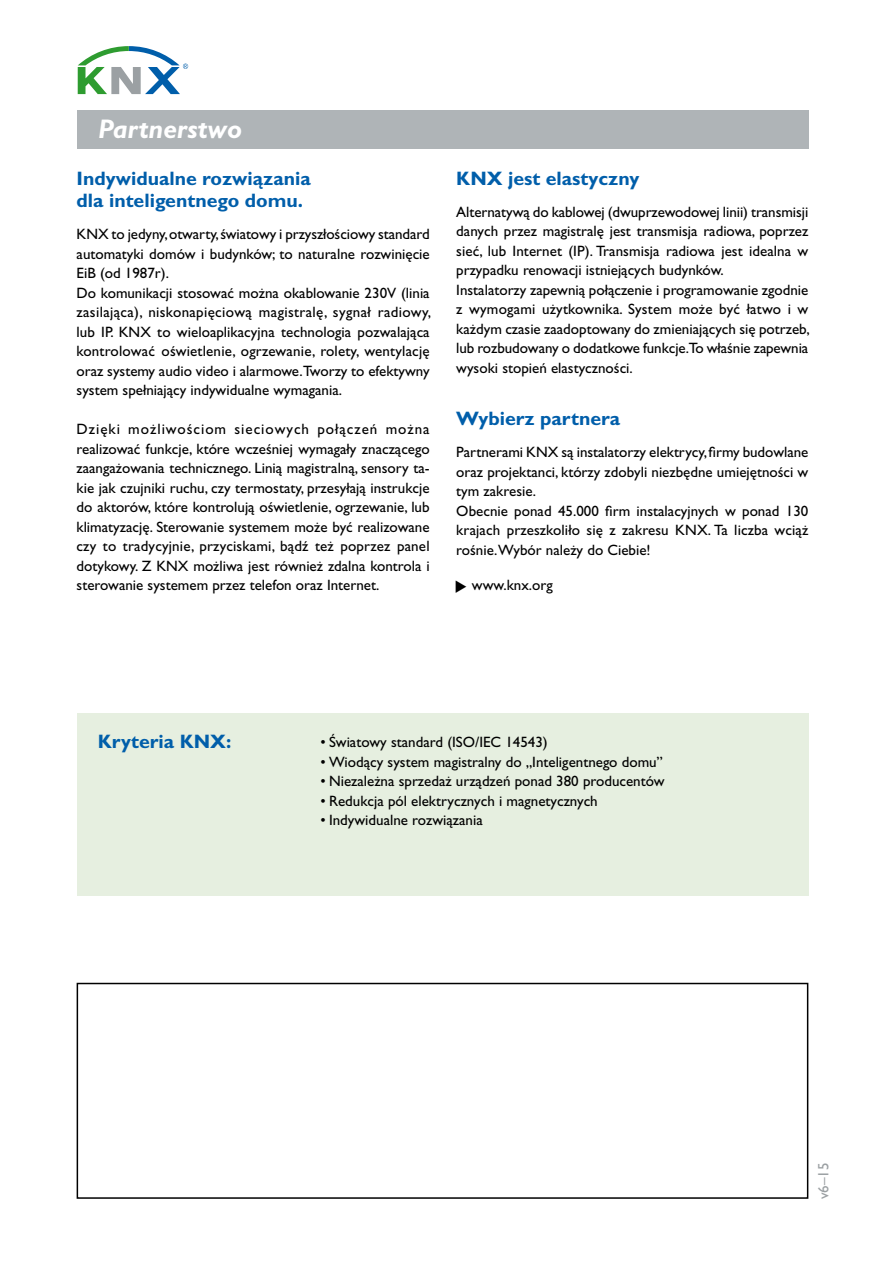
<style>
.page{position:relative;width:885px;height:1263px;background:#fff}
.page>*{position:absolute;margin:0;border:0;box-sizing:border-box;transform-origin:0 0}
.t1{font:italic 700 27px "Gill Sans CE";color:#fff}
.t2{font:700 19.5px/22.5px "Gill Sans CE";color:#005eaa}
.t3{font:15px/19.5px "Gill Sans CE";color:#000}
.t4{font:15px "M Gill Sans";color:#9ba0a3}
</style>
<div class="page">
<svg style="left:78px;top:46px;width:110px;height:48px"></svg>
<div style="left:77px;top:713px;width:731px;height:183px;background:#e6efe0"></div>
<div style="left:77px;top:983px;width:731px;height:216px;border:2px solid #000"></div>
<div style="left:77px;top:111px;width:731px;height:38px;background:#afb4b7"></div>
<h1 class="t1" style="left:98px;top:113px;width:146px">Partnerstwo</h1>
<h2 class="t2" style="left:77px;top:167px;width:235px">Indywidualne rozwiązania dla inteligentnego domu.</h2>
<p class="t3" style="left:77px;top:225px;width:356px">KNX to jedyny,otwarty,światowy i przyszłościowy standard automatyki domów i budynków; to naturalne rozwinięcie EiB (od 1987r).<br>Do komunikacji stosować można okablowanie 230V (linia zasilająca), niskonapięciową magistralę, sygnał radiowy, lub IP. KNX to wieloaplikacyjna technologia pozwalająca kontrolować oświetlenie, ogrzewanie, rolety, wentylację oraz systemy audio video i alarmowe.Tworzy to efektywny system spełniający indywidualne wymagania.</p>
<p class="t3" style="left:76px;top:420px;width:354px;text-align:justify">Dzięki możliwościom sieciowych połączeń można realizować funkcje, które wcześniej wymagały znaczącego zaangażowania technicznego. Linią magistralną, sensory ta&shy;kie jak czujniki ruchu, czy termostaty, przesyłają instrukcje do aktorów, które kontrolują oświetlenie, ogrzewanie, lub klimatyzację. Sterowanie systemem może być realizowane czy to tradycyjnie, przyciskami, bądź też poprzez panel dotykowy. Z KNX możliwa jest również zdalna kontrola i sterowanie systemem przez telefon oraz Internet.</p>
<h2 class="t2" style="left:456px;top:167px;width:184px">KNX jest elastyczny</h2>
<p class="t3" style="left:456px;top:202px;width:355px">Alternatywą do kablowej (dwuprzewodowej linii) transmisji danych przez magistralę jest transmisja radiowa, poprzez sieć, lub Internet (IP). Transmisja radiowa jest idealna w przypadku renowacji istniejących budynków.<br>Instalatorzy zapewnią połączenie i programowanie zgodnie z wymogami użytkownika. System może być łatwo i w każdym czasie zaadoptowany do zmieniających się potrzeb, lub rozbudowany o dodatkowe funkcje.To właśnie zapewnia wysoki stopień elastyczności.</p>
<h2 class="t2" style="left:456px;top:408px;width:165px">Wybierz partnera</h2>
<p class="t3" style="left:456px;top:443px;width:353px">Partnerami KNX są instalatorzy elektrycy,firmy budowlane oraz projektanci, którzy zdobyli niezbędne umiejętności w tym zakresie.<br>Obecnie ponad 45.000 firm instalacyjnych w ponad 130 krajach przeszkoliło się z zakresu KNX. Ta liczba wciąż rośnie.Wybór należy do Ciebie!</p>
<p class="t3" style="left:472px;top:575px;width:82px">www.knx.org</p>
<h2 class="t2" style="left:98px;top:730px;width:135px">Kryteria KNX:</h2>
<p class="t3" style="left:320px;top:733px;width:229px">• Światowy standard (ISO/IEC 14543)</p>
<p class="t3" style="left:320px;top:752px;width:344px">• Wiodący system magistralny do „Inteligentnego domu”</p>
<p class="t3" style="left:320px;top:772px;width:345px">• Niezależna sprzedaż urządzeń ponad 380 producentów</p>
<p class="t3" style="left:320px;top:791px;width:279px">• Redukcja pól elektrycznych i magnetycznych</p>
<p class="t3" style="left:320px;top:811px;width:164px">• Indywidualne rozwiązania</p>
<p class="t4" style="left:815px;top:1199px;width:38px;rotate:-90deg">v6–15</p>
</div>
